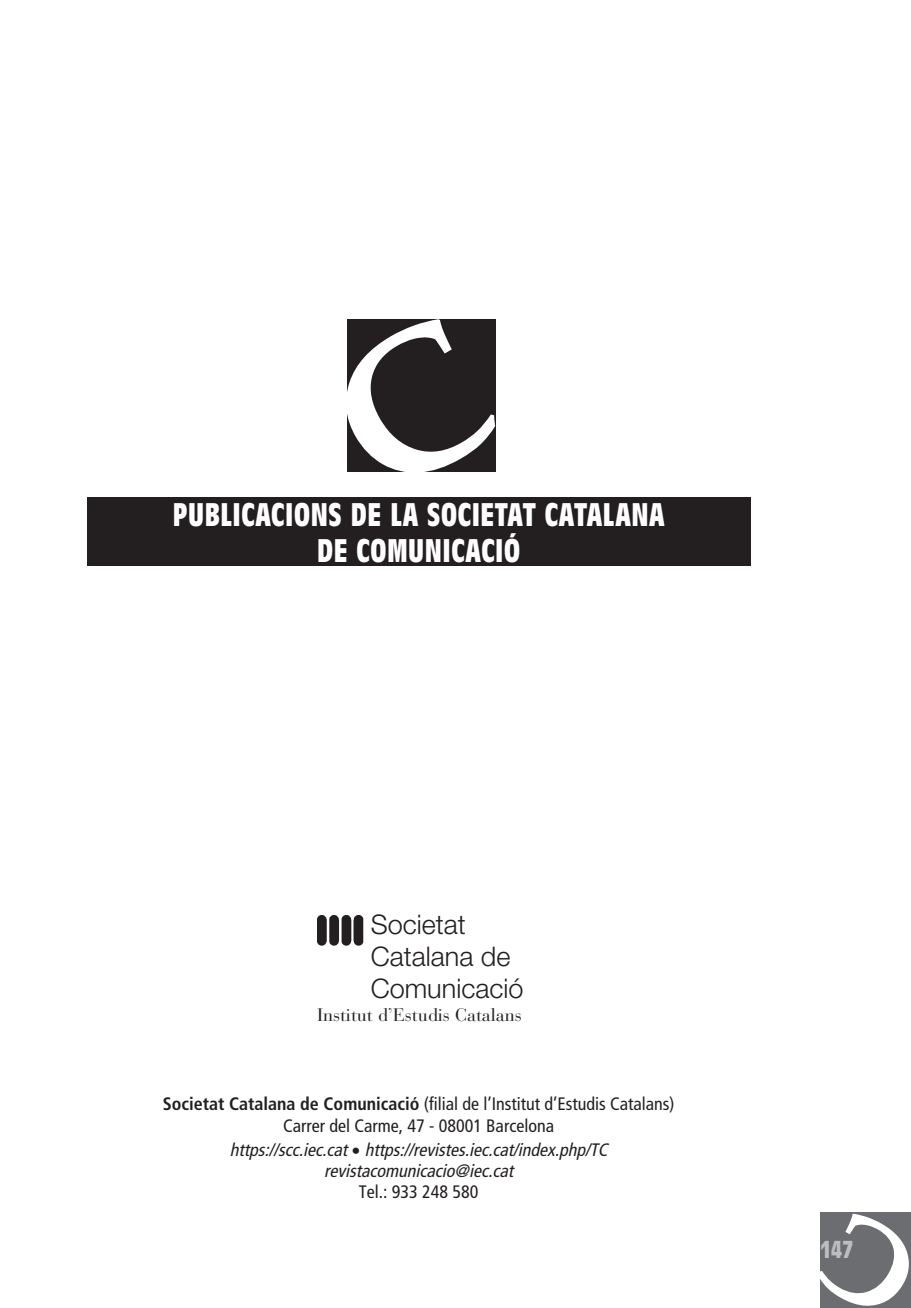
<style>
.page{position:relative;width:911px;height:1308px;background:#fff}
.page>*{position:absolute;margin:0;border:0;box-sizing:border-box;transform-origin:0 0}
.t1{font:700 condensed 32px/36px "Antique Olive Std";letter-spacing:.02em;color:#fff;text-align:center}
.t2{font:300 27px/32px "Helvetica Neue LT Std";color:#231f20}
.t3{font:700 condensed 24px "Antique Olive Std";color:#bcbdc0}
.t4{font:condensed 18px/21.2px "Frutiger LT Std";color:#231f20;text-align:center}
.t5{font:italic condensed 18px/21.2px "Frutiger LT Std";color:#231f20;text-align:center}
.t6{font:18px "Bauer Bodoni";color:#231f20}
.s1{font-weight:700}
.s2{font-style:normal}
</style>
<div class="page">
<div style="left:87px;top:497px;width:663px;height:68px;background:#231f20"></div>
<img style="left:317px;top:915px;width:47px;height:30px">
<div style="left:820px;top:1212px;width:91px;height:96px;background:#6c6d70"></div>
<div style="left:347px;top:319px;width:149px;height:153px;background:#231f20"></div>
<h1 class="t1" style="left:173px;top:497px;width:493px">PUBLICACIONS DE LA SOCIETAT CATALANA<br>DE COMUNICACIÓ</h1>
<h2 class="t2" style="left:371px;top:907px;width:154px">Societat<br>Catalana de<br>Comunicació</h2>
<p class="t6" style="left:317px;top:1004px;width:206px">Institut d’Estudis Catalans</p>
<p class="t4" style="left:163px;top:1093px;width:513px"><span class="s1">Societat Catalana de Comunicació</span> (filial de l’Institut d’Estudis Catalans)<br>Carrer del Carme, 47 - 08001 Barcelona</p>
<p class="t5" style="left:230px;top:1138px;width:383px">https://scc.iec.cat<span class="s2">•</span> https://revistes.iec.cat/index.php/TC revistacomunicacio@iec.cat</p>
<p class="t4" style="left:359px;top:1181px;width:121px">Tel.: 933 248 580</p>
<h3 class="t3" style="left:820px;top:1236px;width:33px">147</h3>
</div>
